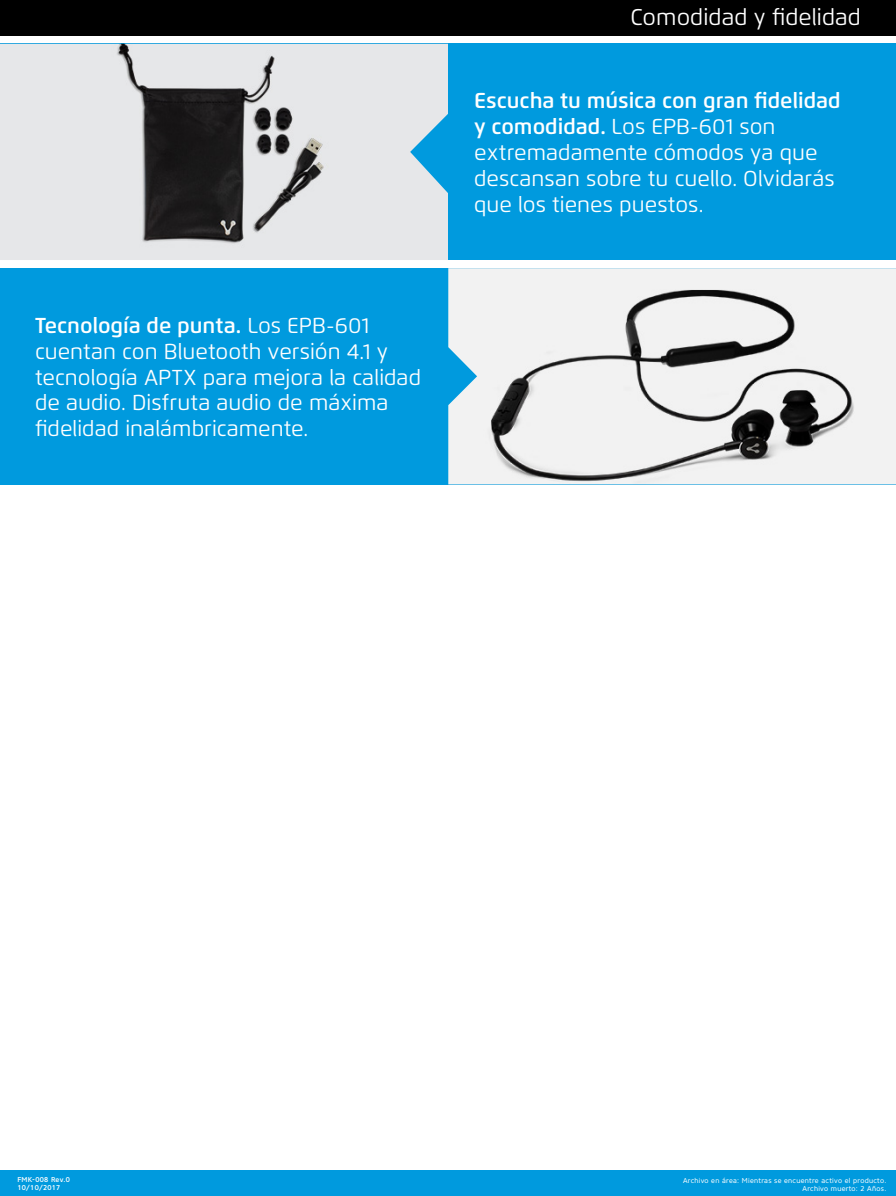
<style>
.page{position:relative;width:896px;height:1196px;background:#fff}
.page>*{position:absolute;margin:0;border:0;box-sizing:border-box;transform-origin:0 0}
.t1{font:22.75px "Flexo";color:#fff}
.t2{font:21.61px/25.9px "Flexo";color:#fff}
.t3{font:7px/7.9px "Core Sans N45";letter-spacing:.04em;color:#fff;text-align:right}
.t4{font:500 7px/7.9px "Core Sans N55";letter-spacing:.04em;color:#fff}
.s1{font-weight:600}
</style>
<div class="page">
<div style="left:0;top:44px;width:896px;height:216px;background:#009ade"></div>
<div style="left:0;top:268px;width:896px;height:216px;background:#009ade"></div>
<div style="left:0;top:1170px;width:896px;height:25px;background:#009ade"></div>
<img style="left:0;top:44px;width:448px;height:216px">
<img style="left:448px;top:268px;width:448px;height:216px">
<div style="left:0;top:0;width:896px;height:35px;background:#000"></div>
<p class="t2" style="left:35px;top:312px;width:388px"><span class="s1">Tecnología de punta.</span> Los EPB-601 cuentan con Bluetooth versión 4.1 y tecnología APTX para mejora la calidad de audio. Disfruta audio de máxima fidelidad inalámbricamente.</p>
<p class="t1" style="left:631px;top:3px;width:232px">Comodidad y fidelidad</p>
<p class="t2" style="left:474px;top:88px;width:368px"><span class="s1">Escucha tu música con gran fidelidad y comodidad.</span> Los EPB-601 son extremadamente cómodos ya que descansan sobre tu cuello. Olvidarás que los tienes puestos.</p>
<p class="t4" style="left:18px;top:1175px;width:54px">FMK-008 Rev.0<br>10/10/2017</p>
<p class="t3" style="left:683px;top:1176px;width:205px">Archivo en área: Mientras se encuentre activo el producto.<br>Archivo muerto: 2 Años.</p>
</div>
